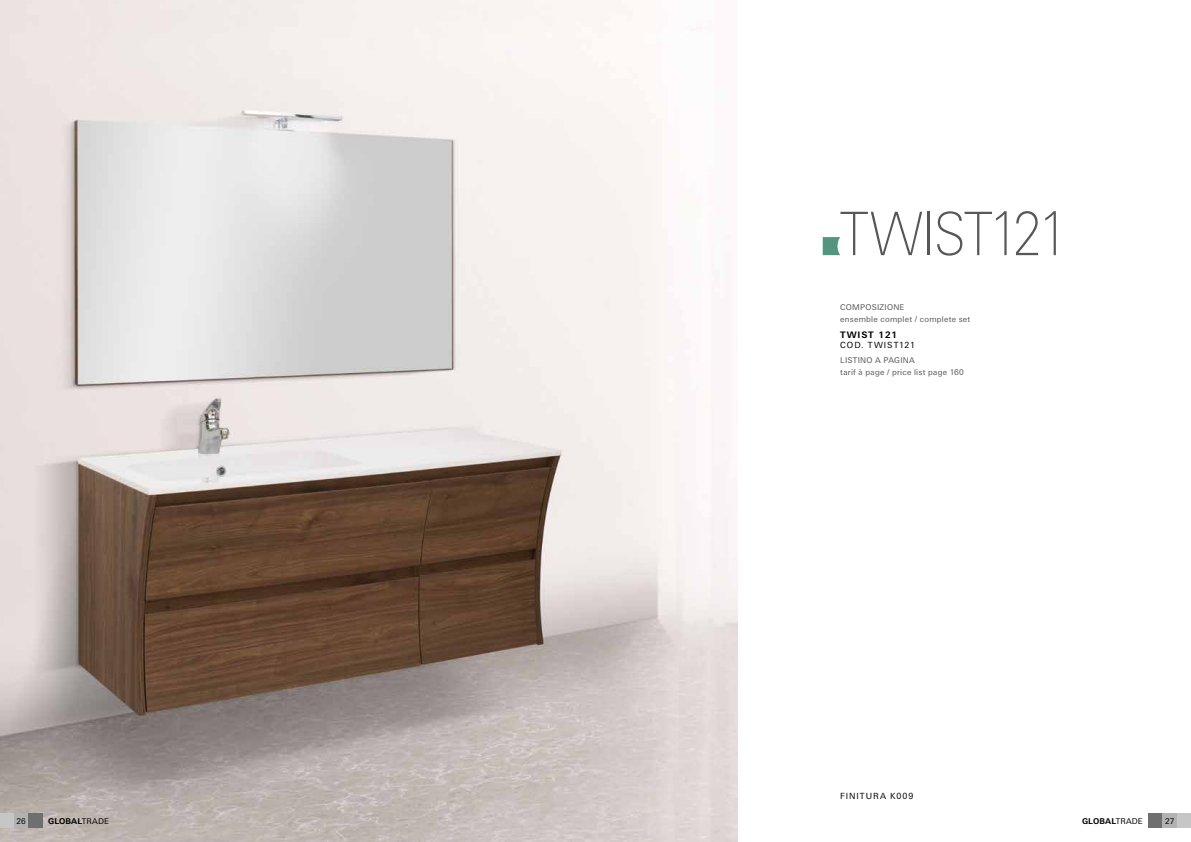
<style>
.page{position:relative;width:1191px;height:842px;background:#fff}
.page>*{position:absolute;margin:0;border:0;box-sizing:border-box;transform-origin:0 0}
.t1{font:100 60px "Linotype Univers Basic";letter-spacing:-.03em;color:#575756;scale:.9 1}
.t2{font:700 9px "Linotype Univers Basic";letter-spacing:.1em;color:#000}
.t3{font:8.5px "Linotype Univers Basic";letter-spacing:.105em;color:#000}
.t4{font:8px/12px "Linotype Univers Basic";letter-spacing:.03em;color:#575756}
.t5{font:700 8px "Linotype Univers Basic";letter-spacing:.015em;color:#000}
.t6{font:8px "Linotype Univers Basic";color:#000}
.s1{font-weight:400}
</style>
<div class="page">
<img style="left:0;top:0;width:737px;height:842px">
<div style="left:1148px;top:814px;width:14px;height:14px;background:#706f6f"></div>
<div style="left:1162px;top:814px;width:14px;height:14px;background:#b3b2b2"></div>
<div style="left:1176px;top:814px;width:15px;height:14px;background:#c6c6c6"></div>
<div style="left:0;top:814px;width:14px;height:14px;background:#c6c6c6"></div>
<div style="left:14px;top:814px;width:14px;height:14px;background:#b3b2b2"></div>
<div style="left:28px;top:814px;width:15px;height:14px;background:#706f6f"></div>
<svg style="left:822px;top:237px;width:18px;height:18px"></svg>
<h1 class="t1" style="left:840px;top:200px;width:254px">TWIST121</h1>
<p class="t4" style="left:840px;top:301px;width:131px">COMPOSIZIONE<br>ensemble complet / complete set</p>
<p class="t2" style="left:840px;top:329px;width:58px">TWIST 121</p>
<p class="t3" style="left:840px;top:340px;width:76px">COD. TWIST121</p>
<p class="t4" style="left:840px;top:354px;width:125px">LISTINO A PAGINA<br>tarif à page / price list page 160</p>
<p class="t3" style="left:840px;top:791px;width:75px">FINITURA K009</p>
<p class="t6" style="left:17px;top:816px;width:11px">26</p>
<p class="t5" style="left:48px;top:816px;width:62px">GLOBAL<span class="s1">TRADE</span></p>
<p class="t5" style="left:1082px;top:816px;width:62px">GLOBAL<span class="s1">TRADE</span></p>
<p class="t6" style="left:1165px;top:816px;width:11px">27</p>
</div>
